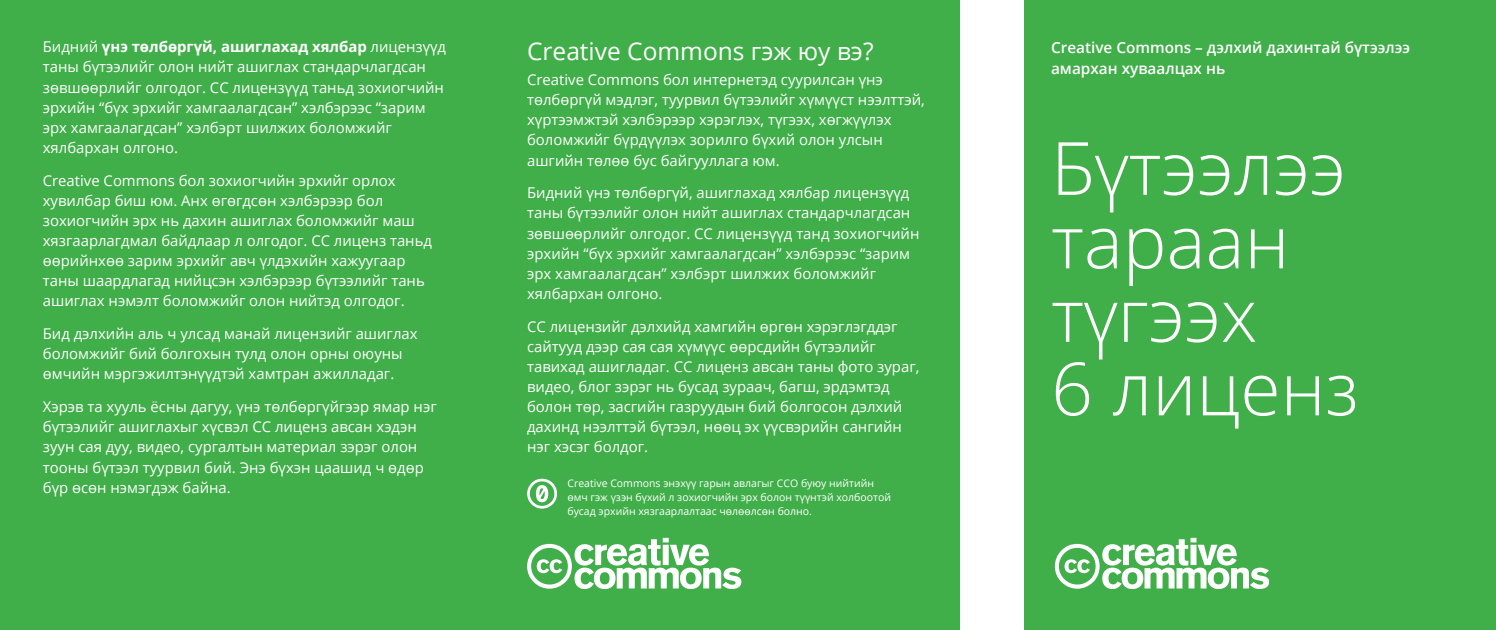
<style>
.page{position:relative;width:1496px;height:630px;background:#40ae49}
.page>*{position:absolute;margin:0;border:0;box-sizing:border-box;transform-origin:0 0}
.t1{font:300 73.5px/73.5px "Open Sans";color:#fff}
.t2{font:24.5px "Open Sans";color:#fff}
.t3{font:600 15.4px/21px "Open Sans";color:#fff}
.t4{font:14.88px/20.1px "Open Sans";color:#fff}
.t5{font:10.5px/14px "Open Sans";color:#fff}
.s1{font-weight:700}
</style>
<div class="page">
<svg style="left:1055px;top:538px;width:214px;height:51px"></svg>
<svg style="left:527px;top:538px;width:214px;height:51px"></svg>
<svg style="left:527px;top:479px;width:30px;height:30px"></svg>
<div style="left:960px;top:0;width:63px;height:630px;background:#fff"></div>
<p class="t4" style="left:43px;top:36px;width:405px">Бидний <span class="s1">үнэ төлбөргүй, ашиглахад хялбар</span> лицензүүд таны бүтээлийг олон нийт ашиглах стандарчлагдсан зөвшөөрлийг олгодог. CC лицензүүд таньд зохиогчийн эрхийн “бүх эрхийг хамгаалагдсан” хэлбэрээс “зарим эрх хамгаалагдсан” хэлбэрт шилжих боломжийг хялбархан олгоно.</p>
<p class="t4" style="left:43px;top:170px;width:391px">Creative Commons бол зохиогчийн эрхийг орлох хувилбар биш юм. Анх өгөгдсөн хэлбэрээр бол зохиогчийн эрх нь дахин ашиглах боломжийг маш хязгаарлагдмал байдлаар л олгодог. CC лиценз таньд өөрийнхөө зарим эрхийг авч үлдэхийн хажуугаар таны шаардлагад нийцсэн хэлбэрээр бүтээлийг тань ашиглах нэмэлт боломжийг олон нийтэд олгодог.</p>
<p class="t4" style="left:43px;top:323px;width:376px">Бид дэлхийн аль ч улсад манай лицензийг ашиглах боломжийг бий болгохын тулд олон орны оюуны өмчийн мэргэжилтэнүүдтэй хамтран ажилладаг.</p>
<p class="t4" style="left:43px;top:396px;width:395px">Хэрэв та хууль ёсны дагуу, үнэ төлбөргүйгээр ямар нэг бүтээлийг ашиглахыг хүсвэл CC лиценз авсан хэдэн зуун сая дуу, видео, сургалтын материал зэрэг олон тооны бүтээл туурвил бий. Энэ бүхэн цаашид ч өдөр бүр өсөн нэмэгдэж байна.</p>
<h2 class="t2" style="left:527px;top:34px;width:348px">Creative Commons гэж юу вэ?</h2>
<p class="t4" style="left:527px;top:69px;width:399px">Creative Commons бол интернетэд суурилсан үнэ төлбөргүй мэдлэг, туурвил бүтээлийг хүмүүст нээлттэй, хүртээмжтэй хэлбэрээр хэрэглэх, түгээх, хөгжүүлэх боломжийг бүрдүүлэх зорилго бүхий олон улсын ашгийн төлөө бус байгууллага юм.</p>
<p class="t4" style="left:527px;top:182px;width:394px">Бидний үнэ төлбөргүй, ашиглахад хялбар лицензүүд таны бүтээлийг олон нийт ашиглах стандарчлагдсан зөвшөөрлийг олгодог. CC лицензүүд танд зохиогчийн эрхийн “бүх эрхийг хамгаалагдсан” хэлбэрээс “зарим эрх хамгаалагдсан” хэлбэрт шилжих боломжийг хялбархан олгоно.</p>
<p class="t4" style="left:527px;top:316px;width:394px">CC лицензийг дэлхийд хамгийн өргөн хэрэглэгддэг сайтууд дээр сая сая хүмүүс өөрсдийн бүтээлийг тавихад ашигладаг. CC лиценз авсан таны фото зураг, видео, блог зэрэг нь бусад зураач, багш, эрдэмтэд болон төр, засгийн газруудын бий болгосон дэлхий дахинд нээлттэй бүтээл, нөөц эх үүсвэрийн сангийн нэг хэсэг болдог.</p>
<p class="t5" style="left:567px;top:476px;width:325px">Creative Commons энэхүү гарын авлагыг CCO буюу нийтийн өмч гэж үзэн бүхий л зохиогчийн эрх болон түүнтэй холбоотой бусад эрхийн хязгаарлалтаас чөлөөлсөн болно.</p>
<p class="t3" style="left:1051px;top:36px;width:360px">Creative Commons – дэлхий дахинтай бүтээлээ амархан хуваалцах нь</p>
<h1 class="t1" style="left:1051px;top:129px;width:309px">Бүтээлээ тараан түгээх<br>6 лиценз</h1>
</div>
